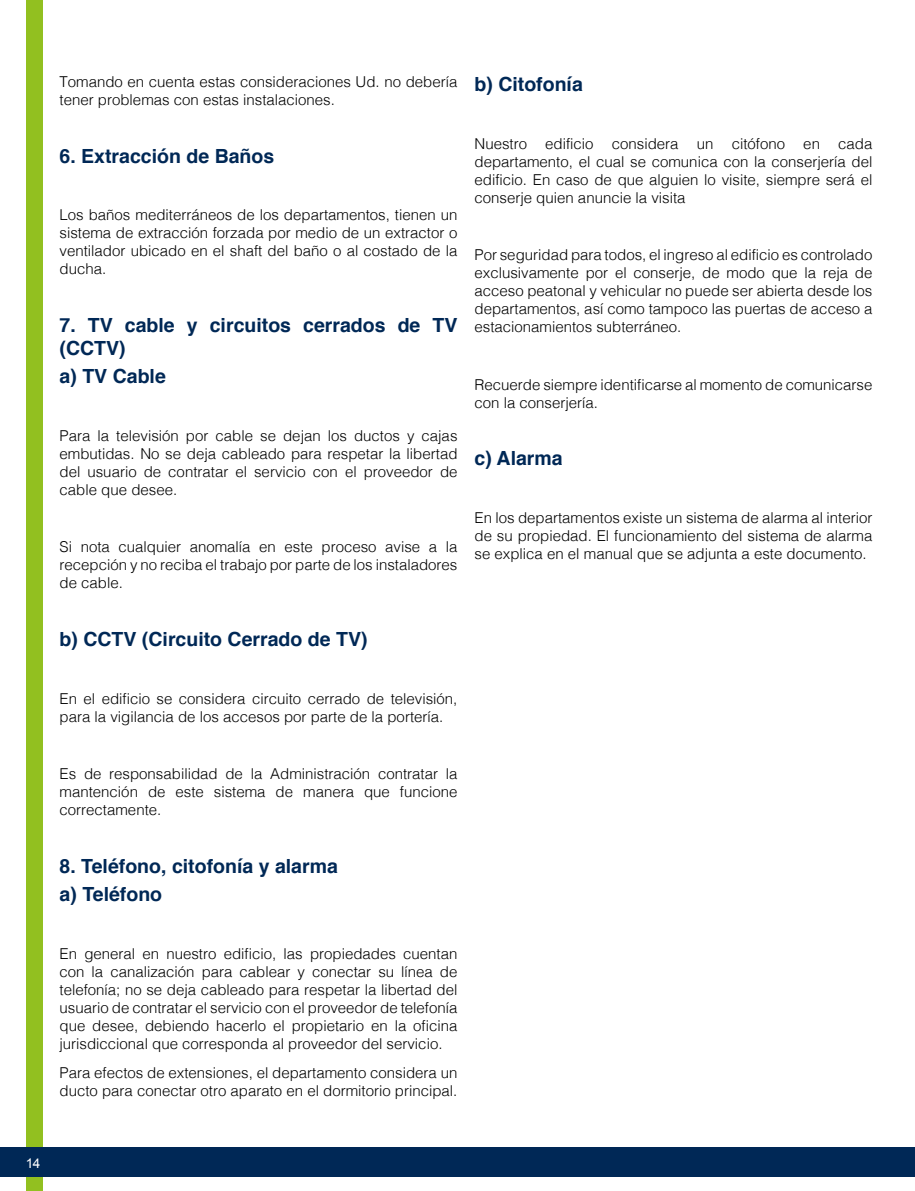
<style>
.page{position:relative;width:915px;height:1191px;background:#fff}
.page>*{position:absolute;margin:0;border:0;box-sizing:border-box;transform-origin:0 0}
.t1{font:700 19.5px/22.5px "Helvetica";color:#002856}
.t2{font:300 15px/18px "Helvetica";color:#000;text-align:justify}
.t3{font:13.5px "Arial";color:#fff}
</style>
<div class="page">
<div style="left:26px;top:0;width:17px;height:1191px;background:#92c020"></div>
<div style="left:0;top:1147px;width:914px;height:29px;background:#002856"></div>
<p class="t2" style="left:60px;top:72px;width:399px">Tomando en cuenta estas consideraciones Ud. no debería tener problemas con estas instalaciones.</p>
<h1 class="t1" style="left:60px;top:145px;width:216px">6. Extracción de Baños</h1>
<p class="t2" style="left:60px;top:205px;width:399px">Los baños mediterráneos de los departamentos, tienen un sistema de extracción forzada por medio de un extractor o ventilador ubicado en el shaft del baño o al costado de la ducha.</p>
<h1 class="t1" style="left:60px;top:314px;width:399px">7. TV cable y circuitos cerrados de TV (CCTV)</h1>
<h1 class="t1" style="left:60px;top:365px;width:108px">a) TV Cable</h1>
<p class="t2" style="left:60px;top:425px;width:399px">Para la televisión por cable se dejan los ductos y cajas embutidas. No se deja cableado para respetar la libertad del usuario de contratar el servicio con el proveedor de cable que desee.</p>
<p class="t2" style="left:60px;top:537px;width:399px">Si nota cualquier anomalía en este proceso avise a la recepción y no reciba el trabajo por parte de los instaladores de cable.</p>
<h1 class="t1" style="left:60px;top:628px;width:309px">b) CCTV (Circuito Cerrado de TV)</h1>
<p class="t2" style="left:60px;top:688px;width:399px">En el edificio se considera circuito cerrado de televisión, para la vigilancia de los accesos por parte de la portería.</p>
<p class="t2" style="left:60px;top:763px;width:399px">Es de responsabilidad de la Administración contratar la mantención de este sistema de manera que funcione correctamente.</p>
<h1 class="t1" style="left:60px;top:851px;width:280px;line-height:28.8px">8. Teléfono, citofonía y alarma a) Teléfono</h1>
<p class="t2" style="left:60px;top:943px;width:399px">En general en nuestro edificio, las propiedades cuentan con la canalización para cablear y conectar su línea de telefonía; no se deja cableado para respetar la libertad del usuario de contratar el servicio con el proveedor de telefonía que desee, debiendo hacerlo el propietario en la oficina jurisdiccional que corresponda al proveedor del servicio.</p>
<p class="t2" style="left:60px;top:1062px;width:399px">Para efectos de extensiones, el departamento considera un ducto para conectar otro aparato en el dormitorio principal.</p>
<h1 class="t1" style="left:474px;top:73px;width:110px">b) Citofonía</h1>
<p class="t2" style="left:474px;top:133px;width:399px">Nuestro edificio considera un citófono en cada departamento, el cual se comunica con la conserjería del edificio. En caso de que alguien lo visite, siempre será el conserje quien anuncie la visita</p>
<p class="t2" style="left:474px;top:245px;width:399px">Por seguridad para todos, el ingreso al edificio es controlado exclusivamente por el conserje, de modo que la reja de acceso peatonal y vehicular no puede ser abierta desde los departamentos, así como tampoco las puertas de acceso a estacionamientos subterráneo.</p>
<p class="t2" style="left:474px;top:374px;width:399px">Recuerde siempre identificarse al momento de comunicarse con la conserjería.</p>
<h1 class="t1" style="left:474px;top:447px;width:90px">c) Alarma</h1>
<p class="t2" style="left:474px;top:507px;width:399px">En los departamentos existe un sistema de alarma al interior de su propiedad. El funcionamiento del sistema de alarma se explica en el manual que se adjunta a este documento.</p>
<p class="t3" style="left:26px;top:1154px;width:16px">14</p>
</div>
